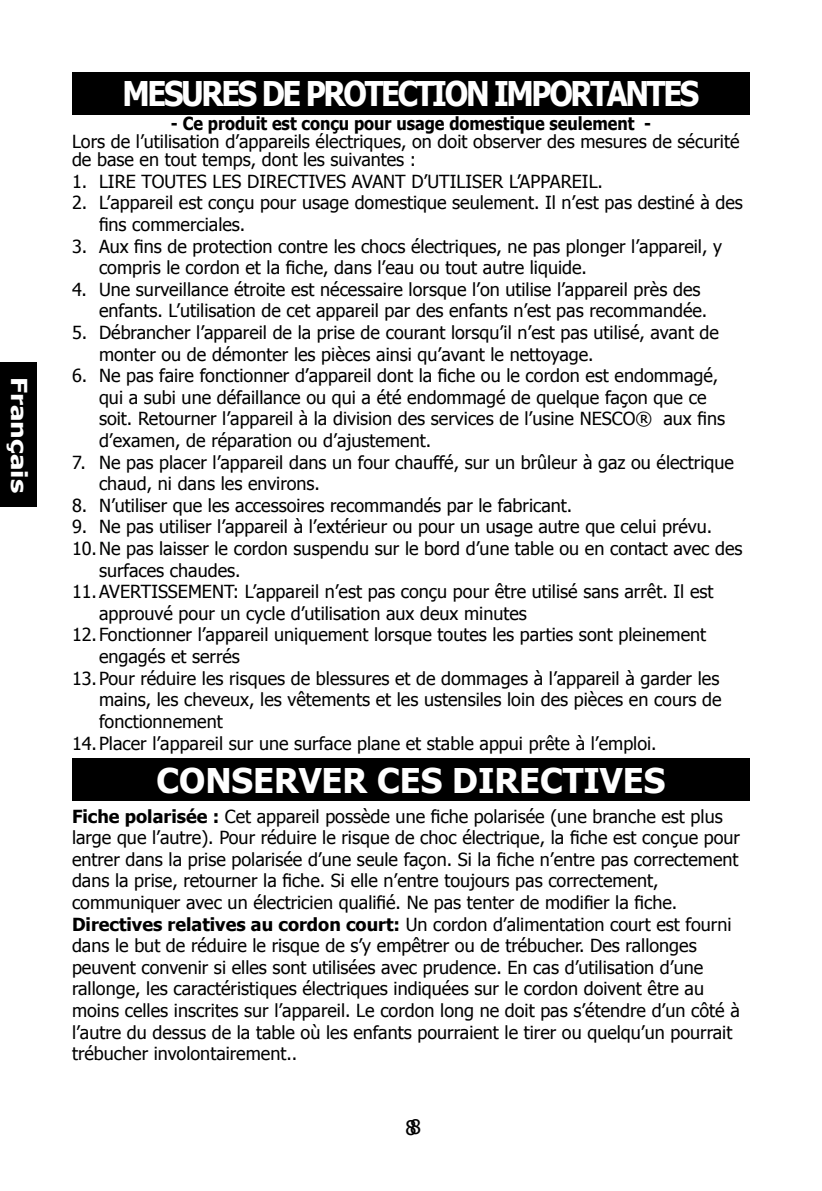
<style>
.page{position:relative;width:822px;height:1191px;background:#fff}
.page>*{position:absolute;margin:0;border:0;box-sizing:border-box;transform-origin:0 0}
.t1{font:700 34px "Tahoma";letter-spacing:-.075em;color:#fff;scale:.9 1}
.t2{font:700 34px "Tahoma";color:#fff}
.t3{font:700 22px "Tahoma";letter-spacing:.005em;color:#fff;scale:1.25 1}
.t4{font:20px "Tahoma";color:#000}
.t5{font:18px/21.6px "Tahoma";color:#000}
.t6{font:700 18px "Tahoma";color:#000;scale:.9 1}
.s1{font-weight:700}
</style>
<div class="page">
<div style="left:0;top:363px;width:36px;height:144px;background:#000"></div>
<div style="left:72px;top:72px;width:678px;height:42px;background:#000"></div>
<div style="left:72px;top:759px;width:678px;height:42px;background:#000"></div>
<p class="t3" style="left:29px;top:376px;width:95px;rotate:90deg">Français</p>
<h1 class="t1" style="left:123px;top:78px;width:642px">MESURES DE PROTECTION IMPORTANTES</h1>
<p class="t6" style="left:171px;top:115px;width:535px">- Ce produit est conçu pour usage domestique seulement -</p>
<p class="t5" style="left:72px;top:133px;width:669px;line-height:18px">Lors de l’utilisation d’appareils électriques, on doit observer des mesures de sécurité de base en tout temps, dont les suivantes :</p>
<p class="t5" style="left:72px;top:171px;width:533px">1. LIRE TOUTES LES DIRECTIVES AVANT D’UTILISER L’APPAREIL.</p>
<p class="t5" style="left:99px;top:193px;width:645px;text-indent:-27px">2. L’appareil est conçu pour usage domestique seulement. Il n’est pas destiné à des fins commerciales.</p>
<p class="t5" style="left:99px;top:236px;width:625px;text-indent:-27px">3. Aux fins de protection contre les chocs électriques, ne pas plonger l’appareil, y compris le cordon et la fiche, dans l’eau ou tout autre liquide.</p>
<p class="t5" style="left:99px;top:279px;width:610px;text-indent:-27px">4. Une surveillance étroite est nécessaire lorsque l’on utilise l’appareil près des enfants. L’utilisation de cet appareil par des enfants n’est pas recommandée.</p>
<p class="t5" style="left:99px;top:322px;width:622px;text-indent:-27px">5. Débrancher l’appareil de la prise de courant lorsqu’il n’est pas utilisé, avant de monter ou de démonter les pièces ainsi qu’avant le nettoyage.</p>
<p class="t5" style="left:99px;top:366px;width:628px;text-indent:-27px">6. Ne pas faire fonctionner d’appareil dont la fiche ou le cordon est endommagé, qui a subi une défaillance ou qui a été endommagé de quelque façon que ce soit. Retourner l’appareil à la division des services de l’usine NESCO® aux fins d’examen, de réparation ou d’ajustement.</p>
<p class="t5" style="left:99px;top:452px;width:636px;text-indent:-27px">7. Ne pas placer l’appareil dans un four chauffé, sur un brûleur à gaz ou électrique chaud, ni dans les environs.</p>
<p class="t5" style="left:72px;top:495px;width:502px">8. N’utiliser que les accessoires recommandés par le fabricant.</p>
<p class="t5" style="left:72px;top:517px;width:642px">9. Ne pas utiliser l’appareil à l’extérieur ou pour un usage autre que celui prévu.</p>
<p class="t5" style="left:99px;top:538px;width:645px;text-indent:-27px">10. Ne pas laisser le cordon suspendu sur le bord d’une table ou en contact avec des surfaces chaudes.</p>
<p class="t5" style="left:99px;top:582px;width:616px;text-indent:-27px">11. AVERTISSEMENT: L’appareil n’est pas conçu pour être utilisé sans arrêt. Il est approuvé pour un cycle d’utilisation aux deux minutes</p>
<p class="t5" style="left:99px;top:625px;width:609px;text-indent:-27px">12. Fonctionner l’appareil uniquement lorsque toutes les parties sont pleinement engagés et serrés</p>
<p class="t5" style="left:99px;top:668px;width:624px;text-indent:-27px">13. Pour réduire les risques de blessures et de dommages à l’appareil à garder les mains, les cheveux, les vêtements et les ustensiles loin des pièces en cours de fonctionnement</p>
<p class="t5" style="left:72px;top:733px;width:586px">14. Placer l’appareil sur une surface plane et stable appui prête à l’emploi.</p>
<h1 class="t2" style="left:156px;top:765px;width:510px">CONSERVER CES DIRECTIVES</h1>
<p class="t5" style="left:72px;top:804px;width:670px"><span class="s1">Fiche polarisée :</span> Cet appareil possède une fiche polarisée (une branche est plus large que l’autre). Pour réduire le risque de choc électrique, la fiche est conçue pour entrer dans la prise polarisée d’une seule façon. Si la fiche n’entre pas correctement dans la prise, retourner la fiche. Si elle n’entre toujours pas correctement, communiquer avec un électricien qualifié. Ne pas tenter de modifier la fiche.<br><span class="s1">Directives relatives au cordon court:</span> Un cordon d’alimentation court est fourni dans le but de réduire le risque de s’y empêtrer ou de trébucher. Des rallonges peuvent convenir si elles sont utilisées avec prudence. En cas d’utilisation d’une rallonge, les caractéristiques électriques indiquées sur le cordon doivent être au moins celles inscrites sur l’appareil. Le cordon long ne doit pas s’étendre d’un côté à l’autre du dessus de la table où les enfants pourraient le tirer ou quelqu’un pourrait trébucher involontairement..</p>
<p class="t4" style="left:410px;top:1117px;width:12px">8</p>
</div>
